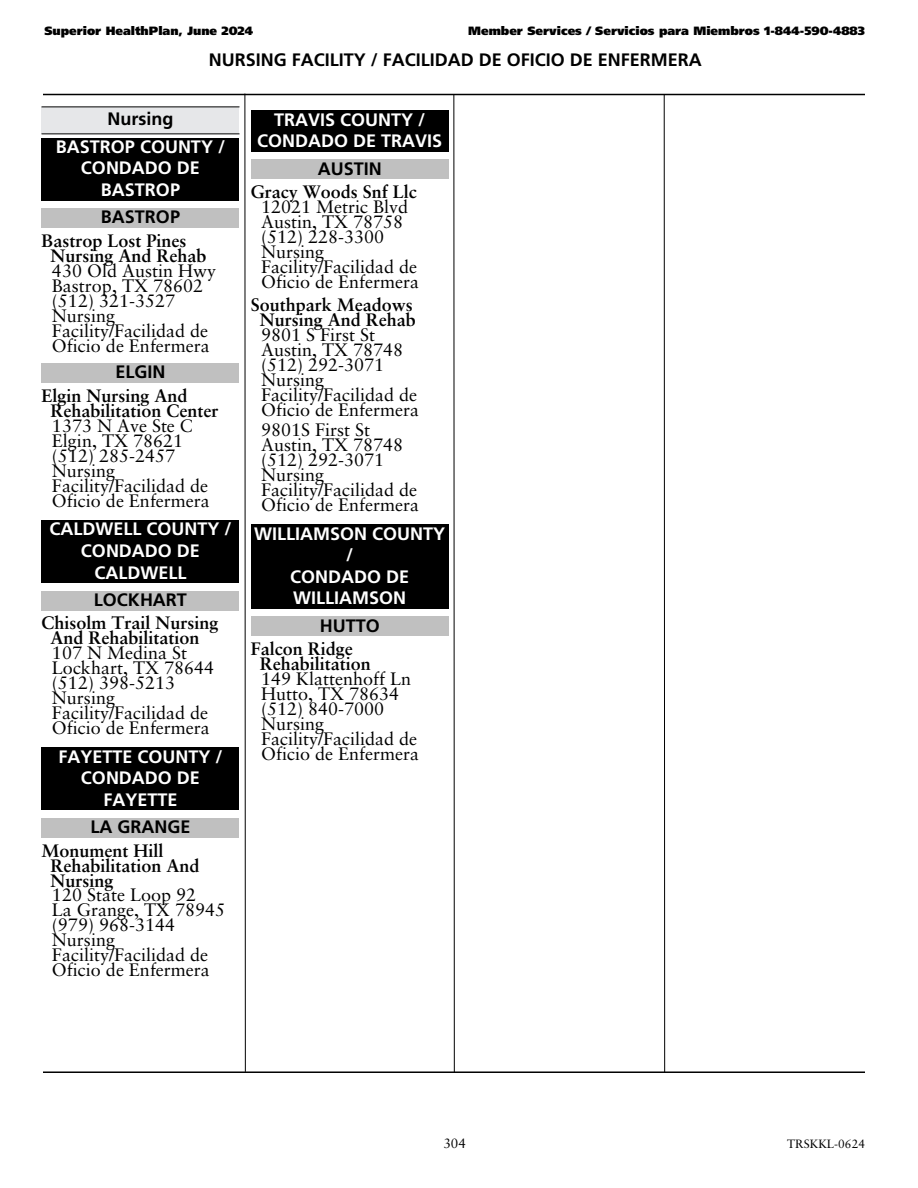
<style>
.page{position:relative;width:918px;height:1188px;background:#fff}
.page>*{position:absolute;margin:0;border:0;box-sizing:border-box;transform-origin:0 0}
.t1{font:18px/15px "Sabon LT Std";color:#000}
.t2{font:700 18px/15px "Sabon LT Std";color:#000}
.t3{font:700 18px/21.6px "Frutiger LT Std";color:#fff;text-align:center}
.t4{font:700 18px "Frutiger LT Std";color:#000}
.t5{font:13.5px "Sabon LT Std";color:#000}
.t6{font:900 12px "Frutiger LT Std";color:#000}
.t7{font:12px "Sabon LT Std";color:#000}
</style>
<div class="page">
<div style="left:41px;top:107px;width:198px;height:27px;background:#e6e7e9"></div>
<hr style="left:41px;top:106px;width:198px;height:1px;background:#000">
<hr style="left:41px;top:133px;width:198px;height:1px;background:#000">
<div style="left:41px;top:138px;width:198px;height:62px;background:#000"></div>
<div style="left:41px;top:208px;width:198px;height:20px;background:#c0c0c0"></div>
<div style="left:41px;top:364px;width:198px;height:19px;background:#c0c0c0"></div>
<div style="left:41px;top:520px;width:198px;height:63px;background:#000"></div>
<div style="left:41px;top:591px;width:198px;height:19px;background:#c0c0c0"></div>
<div style="left:41px;top:748px;width:198px;height:62px;background:#000"></div>
<div style="left:41px;top:818px;width:198px;height:20px;background:#c0c0c0"></div>
<div style="left:251px;top:111px;width:198px;height:41px;background:#000"></div>
<div style="left:251px;top:160px;width:198px;height:19px;background:#c0c0c0"></div>
<div style="left:251px;top:525px;width:198px;height:84px;background:#000"></div>
<div style="left:251px;top:617px;width:198px;height:19px;background:#c0c0c0"></div>
<hr style="left:43px;top:94px;width:822px;height:1px;background:#000">
<hr style="left:43px;top:1071px;width:822px;height:2px;background:#000">
<svg style="left:244px;top:93px;width:2px;height:979px;background:#7e7e7e"></svg>
<svg style="left:453px;top:95px;width:2px;height:977px;background:#7e7e7e"></svg>
<svg style="left:663px;top:93px;width:3px;height:979px"></svg>
<p class="t6" style="left:44px;top:26px;width:210px">Superior HealthPlan, June 2024</p>
<p class="t6" style="left:468px;top:26px;width:398px">Member Services / Servicios para Miembros 1-844-590-4883</p>
<p class="t4" style="left:209px;top:53px;width:495px">NURSING FACILITY / FACILIDAD DE OFICIO DE ENFERMERA</p>
<p class="t4" style="left:108px;top:112px;width:67px">Nursing</p>
<p class="t3" style="left:56px;top:138px;width:171px">BASTROP COUNTY /<br>CONDADO DE<br>BASTROP</p>
<p class="t4" style="left:101px;top:211px;width:81px">BASTROP</p>
<p class="t2" style="left:50px;top:235px;width:158px;text-indent:-9px">Bastrop Lost Pines<br>Nursing And Rehab</p>
<p class="t1" style="left:52px;top:265px;width:166px">430 Old Austin Hwy<br>Bastrop, TX 78602 (512) 321-3527<br>Nursing<br>Facility/Facilidad de<br>Oficio de Enfermera</p>
<p class="t4" style="left:115px;top:366px;width:52px">ELGIN</p>
<p class="t2" style="left:50px;top:390px;width:170px;text-indent:-9px">Elgin Nursing And<br>Rehabilitation Center</p>
<p class="t1" style="left:52px;top:420px;width:159px">1373 N Ave Ste C<br>Elgin, TX 78621 (512) 285-2457<br>Nursing<br>Facility/Facilidad de<br>Oficio de Enfermera</p>
<p class="t3" style="left:49px;top:520px;width:184px">CALDWELL COUNTY /<br>CONDADO DE<br>CALDWELL</p>
<p class="t4" style="left:94px;top:593px;width:95px">LOCKHART</p>
<p class="t2" style="left:41px;top:617px;width:179px;text-align:center">Chisolm Trail Nursing<br>And Rehabilitation</p>
<p class="t1" style="left:52px;top:647px;width:164px">107 N Medina St<br>Lockhart, TX 78644 (512) 398-5213<br>Nursing<br>Facility/Facilidad de<br>Oficio de Enfermera</p>
<p class="t3" style="left:58px;top:748px;width:166px">FAYETTE COUNTY /<br>CONDADO DE<br>FAYETTE</p>
<p class="t4" style="left:91px;top:820px;width:101px">LA GRANGE</p>
<p class="t2" style="left:50px;top:845px;width:151px;text-indent:-9px">Monument Hill<br>Rehabilitation And<br>Nursing</p>
<p class="t1" style="left:52px;top:889px;width:175px">120 State Loop 92<br>La Grange, TX 78945 (979) 968-3144<br>Nursing<br>Facility/Facilidad de<br>Oficio de Enfermera</p>
<p class="t3" style="left:257px;top:111px;width:187px">TRAVIS COUNTY /<br>CONDADO DE TRAVIS</p>
<p class="t4" style="left:318px;top:162px;width:66px">AUSTIN</p>
<p class="t2" style="left:251px;top:186px;width:168px">Gracy Woods Snf Llc</p>
<p class="t1" style="left:261px;top:201px;width:159px">12021 Metric Blvd<br>Austin, TX 78758 (512) 228-3300<br>Nursing<br>Facility/Facilidad de<br>Oficio de Enfermera</p>
<p class="t2" style="left:251px;top:299px;width:167px;text-align:center">Southpark Meadows<br>Nursing And Rehab</p>
<p class="t1" style="left:261px;top:329px;width:159px">9801 S First St<br>Austin, TX 78748 (512) 292-3071<br>Nursing<br>Facility/Facilidad de<br>Oficio de Enfermera</p>
<p class="t1" style="left:261px;top:424px;width:159px">9801S First St<br>Austin, TX 78748 (512) 292-3071<br>Nursing<br>Facility/Facilidad de<br>Oficio de Enfermera</p>
<p class="t3" style="left:254px;top:525px;width:193px">WILLIAMSON COUNTY /<br>CONDADO DE<br>WILLIAMSON</p>
<p class="t4" style="left:320px;top:619px;width:62px">HUTTO</p>
<p class="t2" style="left:260px;top:643px;width:113px;text-indent:-9px">Falcon Ridge<br>Rehabilitation</p>
<p class="t1" style="left:261px;top:673px;width:159px">149 Klattenhoff Ln<br>Hutto, TX 78634 (512) 840-7000<br>Nursing<br>Facility/Facilidad de<br>Oficio de Enfermera</p>
<p class="t5" style="left:443px;top:1138px;width:24px">304</p>
<p class="t7" style="left:787px;top:1139px;width:79px">TRSKKL-0624</p>
</div>
